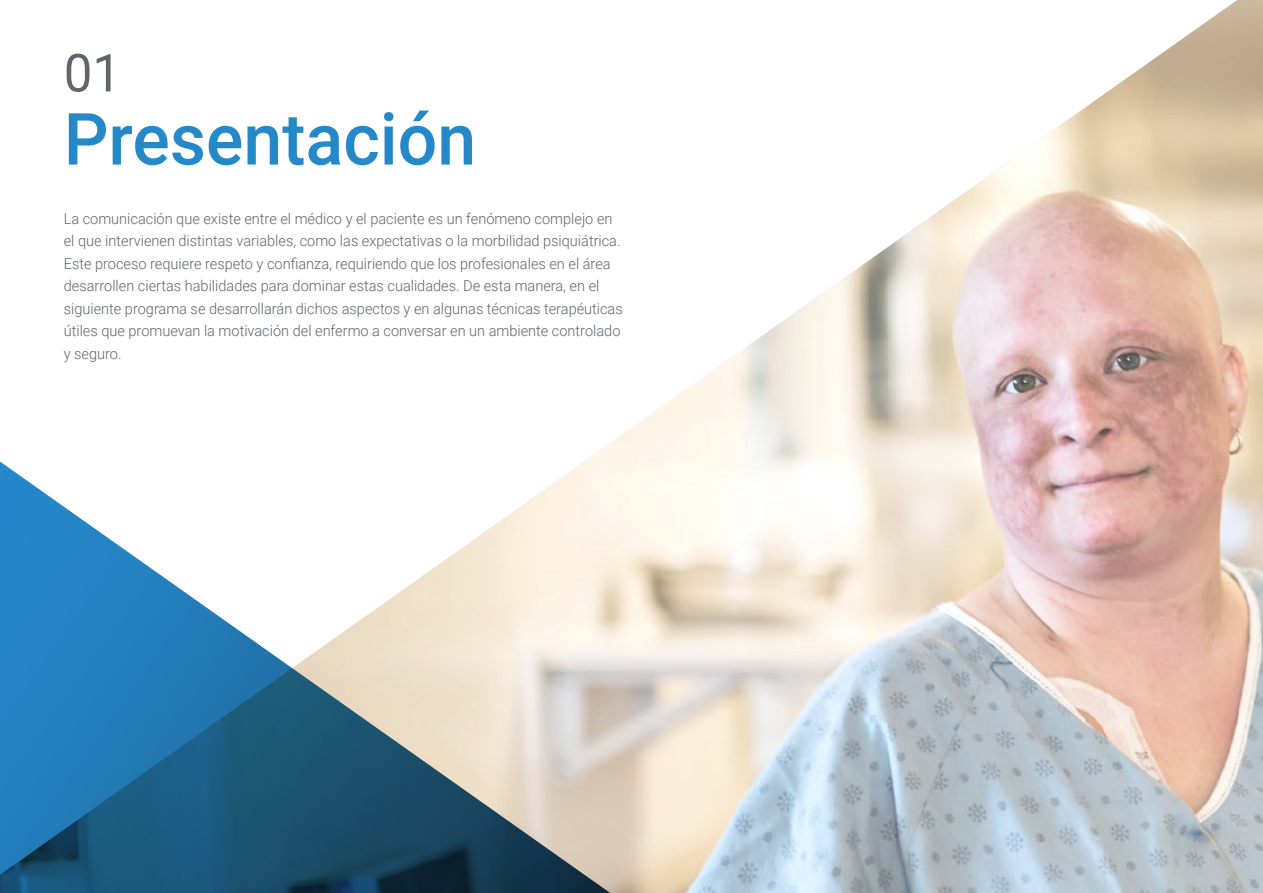
<style>
.page{position:relative;width:1263px;height:893px;background:#fff}
.page>*{position:absolute;margin:0;border:0;box-sizing:border-box;transform-origin:0 0}
.t1{font:500 72px "Roboto";color:#2488c9}
.t2{font:52.5px "Roboto";color:#61646a}
.t3{font:300 15px/22.5px "Roboto";color:#61646a}
</style>
<div class="page">
<img style="left:607px;top:0;width:656px;height:893px">
<svg style="left:0;top:446px;width:640px;height:447px"></svg>
<h2 class="t2" style="left:64px;top:36px;width:59px">01</h2>
<h1 class="t1" style="left:64px;top:89px;width:414px">Presentación</h1>
<p class="t3" style="left:64px;top:207px;width:560px">La comunicación que existe entre el médico y el paciente es un fenómeno complejo en el que intervienen distintas variables, como las expectativas o la morbilidad psiquiátrica.<br>Este proceso requiere respeto y confianza, requiriendo que los profesionales en el área desarrollen ciertas habilidades para dominar estas cualidades. De esta manera, en el siguiente programa se desarrollarán dichos aspectos y en algunas técnicas terapéuticas útiles que promuevan la motivación del enfermo a conversar en un ambiente controlado y seguro.</p>
</div>
